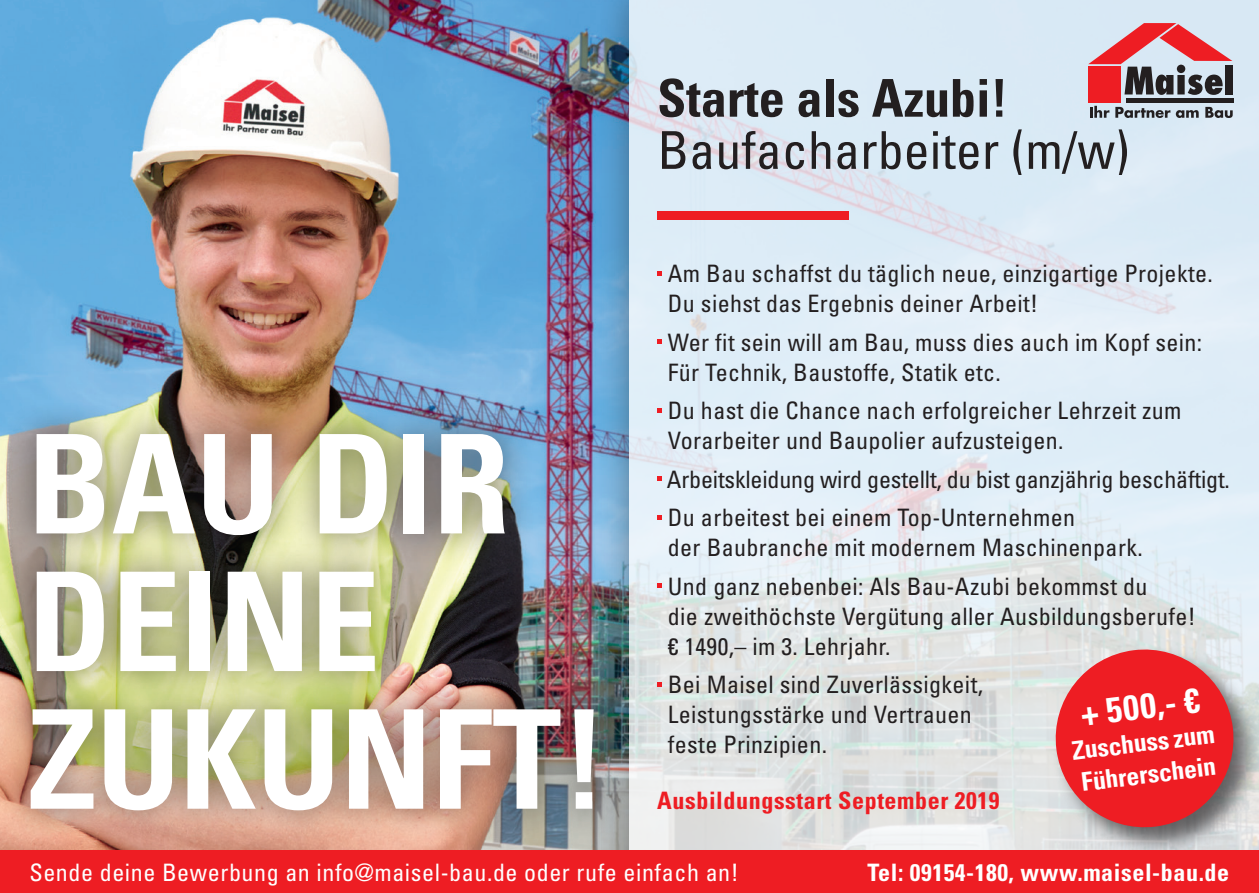
<style>
.page{position:relative;width:1259px;height:893px;background:#fff}
.page>*{position:absolute;margin:0;border:0;box-sizing:border-box;transform-origin:0 0}
.t1{font:700 condensed 137.7px/137.7px "Univers";color:#fff}
.t2{font:condensed 52.2px/52.2px "Univers";color:#231f20}
.t3{font:700 condensed 35.4px "Univers";color:#fff}
.t4{font:700 condensed 25.8px/32.1px "Univers";color:#fff}
.t5{font:condensed 24px/30px "Univers";letter-spacing:.015em;color:#231f20}
.t6{font:condensed 24px "Univers";letter-spacing:.025em;color:#fff}
.t7{font:condensed 24px "Univers";letter-spacing:-.005em;color:#231f20}
.t8{font:700 condensed 24px "Univers";letter-spacing:.025em;color:#fff}
.t9{font:700 condensed 24px "Univers";letter-spacing:.025em;color:#ee1d23}
.s1{font-weight:700}
</style>
<div class="page">
<img style="left:0;top:0;width:595px;height:850px">
<div style="left:595px;top:0;width:664px;height:893px;background:#231f20;opacity:.55"></div>
<svg style="left:629px;top:0;width:630px;height:850px;background:#dfeaf1"></svg>
<div style="left:0;top:401px;width:626px;height:443px;background:#231f20;opacity:.45"></div>
<div style="left:1225px;top:65px;width:8px;height:29px;background:#231f20"></div>
<div style="left:1088px;top:67px;width:32px;height:36px;background:#ee1d23"></div>
<svg style="left:1088px;top:23px;width:144px;height:72px;background:#bf8089"></svg>
<div style="left:1125px;top:98px;width:108px;height:5px;background:#231f20"></div>
<svg style="left:1089px;top:106px;width:20px;height:12px"></svg>
<svg style="left:1115px;top:107px;width:83px;height:11px"></svg>
<svg style="left:1205px;top:107px;width:27px;height:11px"></svg>
<div style="left:657px;top:212px;width:192px;height:8px;background:#ee1d23"></div>
<svg style="left:657px;top:271px;width:5px;height:5px"></svg>
<svg style="left:657px;top:340px;width:5px;height:4px"></svg>
<svg style="left:657px;top:408px;width:5px;height:5px"></svg>
<svg style="left:657px;top:477px;width:5px;height:4px"></svg>
<svg style="left:657px;top:515px;width:5px;height:5px"></svg>
<svg style="left:657px;top:584px;width:5px;height:4px"></svg>
<svg style="left:657px;top:682px;width:5px;height:5px"></svg>
<div style="left:1051px;top:645px;width:208px;height:212px;background:#231f20;opacity:.65"></div>
<svg style="left:1050px;top:644px;width:188px;height:188px;background:#e14f53"></svg>
<div style="left:0;top:850px;width:1259px;height:43px;background:#ee1d23"></div>
<p class="t1" style="left:28px;top:415px;width:581px">BAU DIR<br>DEINE<br>ZUKUNFT!</p>
<p class="t2" style="left:657px;top:71px;width:474px"><span class="s1">Starte als Azubi!<br></span>Baufacharbeiter (m/w)</p>
<p class="t5" style="left:668px;top:258px;width:546px">Am Bau schaffst du täglich neue, einzigartige Projekte.<br>Du siehst das Ergebnis deiner Arbeit!</p>
<p class="t5" style="left:668px;top:327px;width:536px">Wer fit sein will am Bau, muss dies auch im Kopf sein:<br>Für Technik, Baustoffe, Statik etc.</p>
<p class="t5" style="left:668px;top:395px;width:515px">Du hast die Chance nach erfolgreicher Lehrzeit zum<br>Vorarbeiter und Baupolier aufzusteigen.</p>
<p class="t7" style="left:667px;top:464px;width:564px">Arbeitskleidung wird gestellt, du bist ganzjährig beschäftigt.</p>
<p class="t5" style="left:668px;top:502px;width:476px">Du arbeitest bei einem Top-Unternehmen<br>der Baubranche mit modernem Maschinenpark.</p>
<p class="t5" style="left:668px;top:571px;width:529px">Und ganz nebenbei: Als Bau-Azubi bekommst du<br>die zweithöchste Vergütung aller Ausbildungsberufe! € 1490,– im 3. Lehrjahr.</p>
<p class="t5" style="left:668px;top:669px;width:317px">Bei Maisel sind Zuverlässigkeit,<br>Leistungsstärke und Vertrauen feste Prinzipien.</p>
<p class="t3" style="left:1078px;top:692px;width:121px;rotate:-7deg">+ 500,- €</p>
<p class="t4" style="left:1070px;top:735px;width:145px;rotate:-7deg">Zuschuss zum<br>Führerschein</p>
<p class="t9" style="left:657px;top:785px;width:343px">Ausbildungsstart September 2019</p>
<p class="t6" style="left:29px;top:857px;width:711px">Sende deine Bewerbung an info@maisel-bau.de oder rufe einfach an!</p>
<p class="t8" style="left:867px;top:858px;width:363px">Tel: 09154-180, www.maisel-bau.de</p>
</div>
